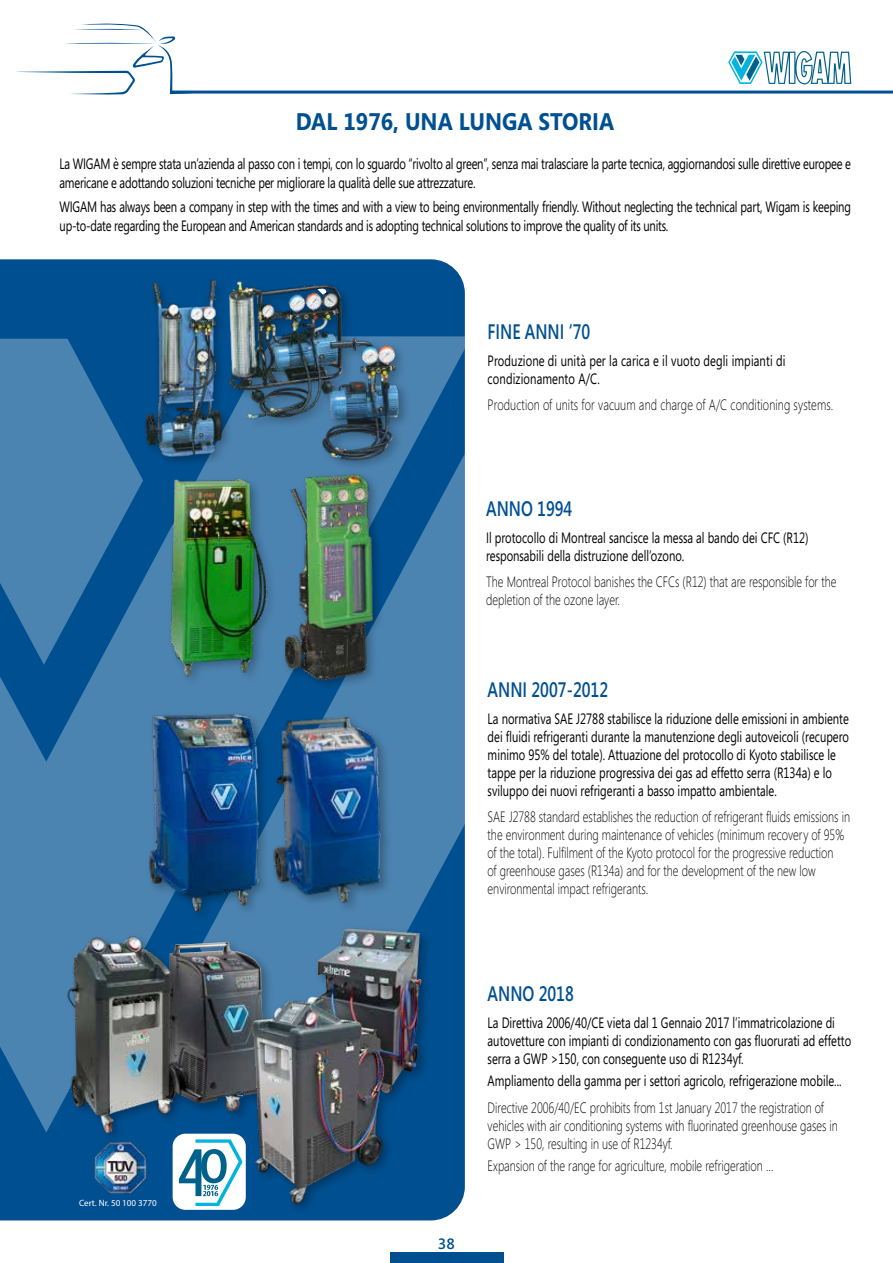
<style>
.page{position:relative;width:893px;height:1263px;background:#fff}
.page>*{position:absolute;margin:0;border:0;box-sizing:border-box;transform-origin:0 0}
.t1{font:700 24px "Segoe";color:#005091;scale:.9 1}
.t2{font:600 21px "Segoe";color:#005091;scale:.75 1}
.t3{font:15px/18px "Segoe";color:#000;scale:.75 1}
.t4{font:300 15px/18px "Segoe";color:#000;scale:.75 1}
.t5{font:15px/19.5px "Segoe";letter-spacing:-.02em;color:#000;scale:.75 1}
.t6{font:600 15px "Segoe";color:#005091}
.t7{font:9.15px "Myriad Pro";color:#fff}
</style>
<div class="page">
<svg style="left:728px;top:51px;width:123px;height:34px"></svg>
<svg style="left:16px;top:23px;width:178px;height:72px"></svg>
<div style="left:390px;top:1252px;width:113px;height:11px;background:#005091"></div>
<div style="left:0;top:259px;width:465px;height:961px;background:#005091"></div>
<svg style="left:0;top:336px;width:465px;height:796px;background:#3e7aab"></svg>
<svg style="left:200px;top:388px;width:265px;height:744px;background:#3071a5"></svg>
<svg style="left:0;top:339px;width:143px;height:326px;background:#3977a9"></svg>
<hr style="left:171px;top:91px;width:722px;height:3px;background:#005091">
<div style="left:173px;top:1134px;width:73px;height:76px;background:#fff;border-radius:13px"></div>
<svg style="left:179px;top:1139px;width:61px;height:67px"></svg>
<img style="left:92px;top:1145px;width:57px;height:51px">
<div style="left:280px;top:469px;width:106px;height:223px;background:#4c84b1"></div>
<img style="left:285px;top:474px;width:101px;height:206px">
<div style="left:270px;top:713px;width:124px;height:202px;background:#4b83b0"></div>
<img style="left:241px;top:680px;width:145px;height:251px">
<div style="left:166px;top:475px;width:112px;height:213px;background:#4c84b1"></div>
<img style="left:168px;top:476px;width:99px;height:202px">
<div style="left:145px;top:709px;width:126px;height:215px;background:#000;opacity:.3"></div>
<img style="left:145px;top:706px;width:118px;height:209px">
<div style="left:313px;top:924px;width:121px;height:182px;background:#000;opacity:.3"></div>
<img style="left:317px;top:929px;width:105px;height:165px">
<div style="left:148px;top:937px;width:129px;height:187px;background:#000;opacity:.3"></div>
<img style="left:185px;top:942px;width:79px;height:169px">
<div style="left:141px;top:276px;width:271px;height:196px;background:#000;opacity:.3"></div>
<img style="left:98px;top:270px;width:135px;height:187px">
<img style="left:203px;top:280px;width:201px;height:186px">
<svg style="left:317px;top:288px;width:9px;height:7px"></svg>
<div style="left:64px;top:932px;width:121px;height:213px;background:#000;opacity:.3"></div>
<img style="left:64px;top:929px;width:118px;height:207px">
<div style="left:248px;top:993px;width:149px;height:223px;background:#000;opacity:.3"></div>
<img style="left:240px;top:982px;width:146px;height:228px">
<h1 class="t1" style="left:296px;top:104px;width:355px">DAL 1976, UNA LUNGA STORIA</h1>
<p class="t5" style="left:60px;top:153px;width:1057px">La WIGAM è sempre stata un’azienda al passo con i tempi, con lo sguardo “rivolto al green”, senza mai tralasciare la parte tecnica, aggiornandosi sulle direttive europee e americane e adottando soluzioni tecniche per migliorare la qualità delle sue attrezzature.</p>
<p class="t5" style="left:60px;top:196px;width:1057px">WIGAM has always been a company in step with the times and with a view to being environmentally friendly. Without neglecting the technical part, Wigam is keeping up-to-date regarding the European and American standards and is adopting technical solutions to improve the quality of its units.</p>
<h2 class="t2" style="left:488px;top:317px;width:138px">FINE ANNI ‘70</h2>
<p class="t3" style="left:488px;top:351px;width:399px">Produzione di unità per la carica e il vuoto degli impianti di condizionamento A/C.</p>
<p class="t4" style="left:488px;top:395px;width:462px">Production of units for vacuum and charge of A/C conditioning systems.</p>
<h2 class="t2" style="left:486px;top:495px;width:116px">ANNO 1994</h2>
<p class="t3" style="left:486px;top:528px;width:431px">Il protocollo di Montreal sancisce la messa al bando dei CFC (R12) responsabili della distruzione dell’ozono.</p>
<p class="t4" style="left:486px;top:573px;width:469px">The Montreal Protocol banishes the CFCs (R12) that are responsible for the depletion of the ozone layer.</p>
<h2 class="t2" style="left:488px;top:675px;width:162px">ANNI 2007-2012</h2>
<p class="t3" style="left:488px;top:709px;width:483px">La normativa SAE J2788 stabilisce la riduzione delle emissioni in ambiente dei fluidi refrigeranti durante la manutenzione degli autoveicoli (recupero minimo 95% del totale). Attuazione del protocollo di Kyoto stabilisce le tappe per la riduzione progressiva dei gas ad effetto serra (R134a) e lo sviluppo dei nuovi refrigeranti a basso impatto ambientale.</p>
<p class="t4" style="left:488px;top:808px;width:485px">SAE J2788 standard establishes the reduction of refrigerant fluids emissions in the environment during maintenance of vehicles (minimum recovery of 95% of the total). Fulfilment of the Kyoto protocol for the progressive reduction<br>of greenhouse gases (R134a) and for the development of the new low environmental impact refrigerants.</p>
<p class="t7" style="left:79px;top:1197px;width:79px">Cert. Nr. 50 100 3770</p>
<p class="t6" style="left:438px;top:1233px;width:19px">38</p>
<h2 class="t2" style="left:488px;top:979px;width:116px">ANNO 2018</h2>
<p class="t3" style="left:488px;top:1013px;width:486px">La Direttiva 2006/40/CE vieta dal 1 Gennaio 2017 l’immatricolazione di autovetture con impianti di condizionamento con gas fluorurati ad effetto serra a GWP &gt;150, con conseguente uso di R1234yf.</p>
<p class="t3" style="left:488px;top:1071px;width:473px">Ampliamento della gamma per i settori agricolo, refrigerazione mobile...</p>
<p class="t4" style="left:488px;top:1098px;width:468px">Directive 2006/40/EC prohibits from 1st January 2017 the registration of vehicles with air conditioning systems with fluorinated greenhouse gases in<br>GWP &gt; 150, resulting in use of R1234yf.</p>
<p class="t4" style="left:488px;top:1156px;width:383px">Expansion of the range for agriculture, mobile refrigeration ...</p>
</div>
